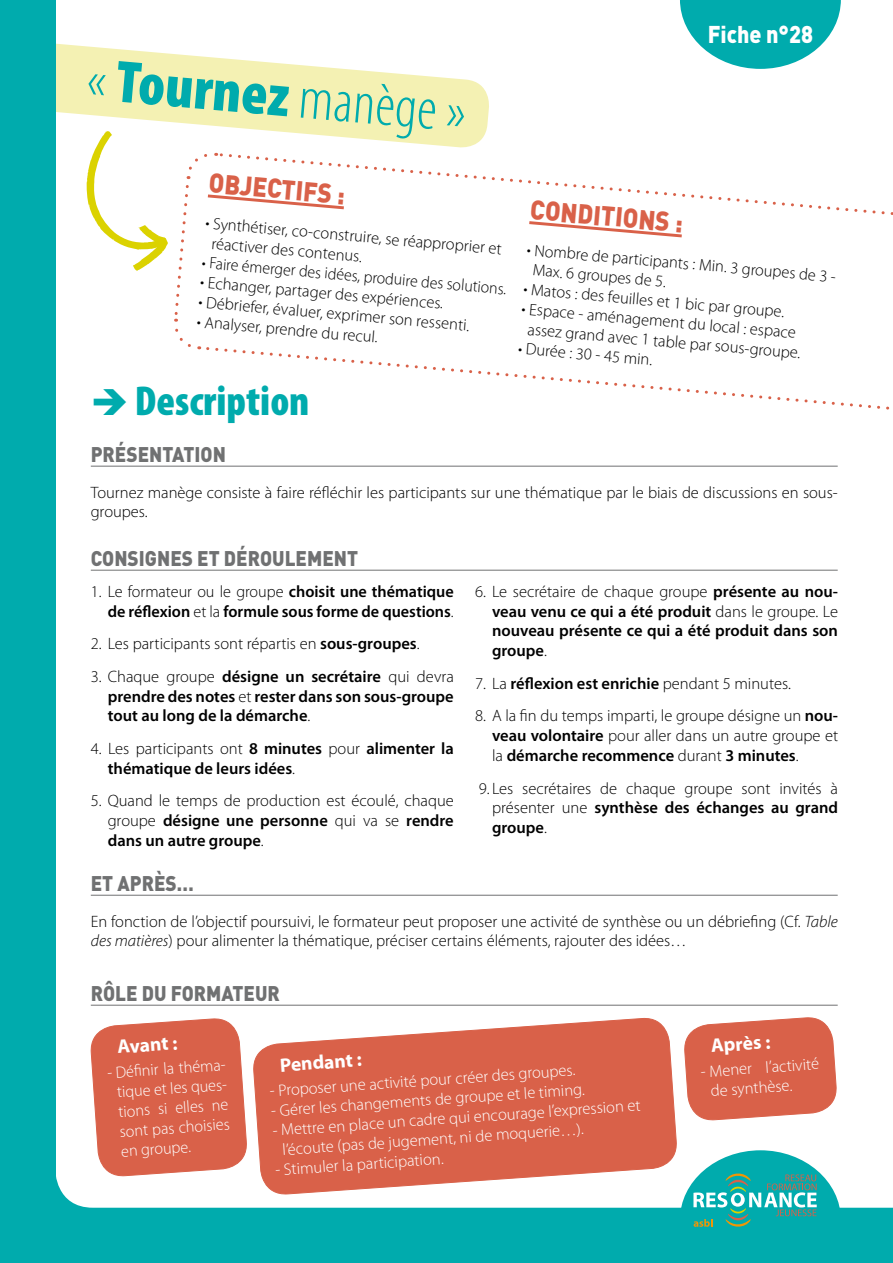
<style>
.page{position:relative;width:893px;height:1263px;background:#00abad}
.page>*{position:absolute;margin:0;border:0;box-sizing:border-box;transform-origin:0 0}
.t1{font:300 condensed 60px "Myriad Pro";color:#00abad}
.t2{font:900 condensed 42px "Myriad Pro";color:#00abad}
.t3{font:900 27px "DIN";color:#d96149;scale:.9 1}
.t4{font:900 24px "DIN";color:#fff;scale:.9 1}
.t5{font:900 21px "DIN";color:#707172;scale:.9 1}
.t6{font:700 19.5px "Myriad Pro";color:#fff}
.t7{font:300 16.5px/19.8px "Myriad Pro";color:#000}
.t8{font:600 16.5px/19.8px "Myriad Pro";color:#000;text-align:justify}
.t9{font:300 16.5px/19.8px "Myriad Pro";color:#fff}
.t10{font:300 16.5px "Myriad Pro";color:#000;scale:.96 1}
.s1{font-weight:900}
.s2{font-weight:300}
.s3{font-weight:600}
.s4{font-style:italic}
</style>
<div class="page">
<div style="left:56px;top:0;width:837px;height:1208px;background:#fff"></div>
<hr style="left:91px;top:466px;width:747px;height:1px;background:#707172">
<hr style="left:91px;top:570px;width:747px;height:1px;background:#707172">
<hr style="left:91px;top:895px;width:747px;height:1px;background:#707172">
<hr style="left:91px;top:1005px;width:747px;height:1px;background:#707172">
<svg style="left:56px;top:36px;width:435px;height:114px;background:#f7f5cd"></svg>
<div style="left:204px;top:345px;width:689px;height:71px;background:#fff"></div>
<div style="left:347px;top:151px;width:546px;height:71px;background:#fff"></div>
<svg style="left:680px;top:0;width:161px;height:69px"></svg>
<svg style="left:683px;top:1016px;width:155px;height:105px;background:#de7864"></svg>
<svg style="left:252px;top:1017px;width:426px;height:179px;background:#df7d69"></svg>
<svg style="left:89px;top:1017px;width:159px;height:160px;background:#de7561"></svg>
<svg style="left:680px;top:1150px;width:161px;height:77px"></svg>
<svg style="left:526px;top:219px;width:159px;height:20px;background:#f9e8e5"></svg>
<div style="left:86px;top:129px;width:261px;height:222px;background:#fff"></div>
<h1 class="t1" style="left:90px;top:44px;width:382px;rotate:5deg">« <span class="s1">Tournez</span> manège »</h1>
<h3 class="t4" style="left:708px;top:18px;width:119px">FICHE N°28</h3>
<h3 class="t3" style="left:211px;top:165px;width:65px;rotate:5deg">OBJECTI</h3>
<p class="t7" style="left:214px;top:213px;width:291px;text-indent:-8px;rotate:5deg">• Synthétiser, co-construire, se réapproprier et réactiver des contenus.</p>
<p class="t10" style="left:203px;top:252px;width:320px;rotate:5deg">• Faire émerger des idées, produire des solutions.</p>
<p class="t7" style="left:201px;top:272px;width:245px;rotate:5deg">• Echanger, partager des expériences.</p>
<p class="t7" style="left:200px;top:292px;width:273px;rotate:5deg">• Débriefer, évaluer, exprimer son ressenti.</p>
<p class="t7" style="left:198px;top:311px;width:183px;rotate:5deg">• Analyser, prendre du recul.</p>
<h3 class="t3" style="left:532px;top:191px;width:87px;rotate:5deg">CON DITIONS</h3>
<p class="t7" style="left:535px;top:240px;width:304px;text-indent:-8px;rotate:5deg">• Nombre de participants : Min. 3 groupes de 3 -<br>Max. 6 groupes de 5.</p>
<p class="t7" style="left:524px;top:279px;width:263px;rotate:5deg">• Matos : des feuilles et 1 bic par groupe.</p>
<p class="t7" style="left:523px;top:299px;width:283px;text-align:center;rotate:5deg">• Espace - aménagement du local : espace assez grand avec 1 table par sous-groupe.</p>
<p class="t7" style="left:519px;top:338px;width:136px;rotate:5deg">• Durée : 30 - 45 min.</p>
<h2 class="t2" style="left:91px;top:374px;width:220px">➔ Description</h2>
<p class="t5" style="left:91px;top:440px;width:152px">PRÉSENTATION</p>
<p class="t7" style="left:91px;top:482px;width:748px">Tournez manège consiste à faire réfléchir les participants sur une thématique par le biais de discussions en sous&shy;groupes.</p>
<p class="t5" style="left:91px;top:544px;width:25px">CONSI</p>
<p class="t5" style="left:145px;top:544px;width:28px">GNES</p>
<p class="t5" style="left:197px;top:544px;width:153px">ET DÉROULEMENT</p>
<p class="t8" style="left:91px;top:581px;width:364px;text-align:right"><span class="s2">1. Le formateur ou le groupe</span> choisit une thématique de réflexion <span class="s2">et la</span> formule sous forme de questions<span class="s2">.</span></p>
<p class="t7" style="left:91px;top:634px;width:330px">2. Les participants sont répartis en <span class="s3">sous-groupes</span>.</p>
<p class="t8" style="left:108px;top:666px;width:347px;text-indent:-17px"><span class="s2">3. Chaque groupe</span> désigne un secrétaire <span class="s2">qui devra </span>prendre des notes <span class="s2">et</span> rester dans son sous-groupe tout au long de la démarche<span class="s2">.</span></p>
<p class="t8" style="left:108px;top:738px;width:347px;text-indent:-17px"><span class="s2">4. Les participants ont</span> 8 minutes <span class="s2">pour</span> alimenter la thématique de leurs idées<span class="s2">.</span></p>
<p class="t7" style="left:108px;top:791px;width:347px;text-align:justify;text-indent:-17px">5. Quand le temps de production est écoulé, chaque groupe <span class="s3">désigne une personne</span> qui va se <span class="s3">rendre dans un autre groupe</span>.</p>
<p class="t8" style="left:492px;top:581px;width:347px;text-indent:-17px"><span class="s2">6. Le secrétaire de chaque groupe</span> présente au nou&shy;veau venu ce qui a été produit <span class="s2">dans le groupe. Le </span>nouveau présente ce qui a été produit dans son groupe<span class="s2">.</span></p>
<p class="t7" style="left:475px;top:673px;width:317px">7. La <span class="s3">réflexion est enrichie</span> pendant 5 minutes.</p>
<p class="t7" style="left:492px;top:706px;width:347px;text-align:justify;text-indent:-17px">8. A la fin du temps imparti, le groupe désigne un <span class="s3">nou&shy;veau volontaire</span> pour aller dans un autre groupe et la <span class="s3">démarche recommence</span> durant <span class="s3">3 minutes</span>.</p>
<p class="t7" style="left:492px;top:778px;width:347px;text-align:justify;text-indent:-13px">9. Les secrétaires de chaque groupe sont invités à présenter une <span class="s3">synthèse des échanges au grand groupe</span>.</p>
<p class="t5" style="left:91px;top:869px;width:116px">ET APRÈS…</p>
<p class="t7" style="left:91px;top:911px;width:748px">En fonction de l’objectif poursuivi, le formateur peut proposer une activité de synthèse ou un débriefing (Cf. <span class="s4">Table des matières</span>) pour alimenter la thématique, préciser certains éléments, rajouter des idées…</p>
<p class="t5" style="left:91px;top:979px;width:208px">RÔLE DU FORMATEUR</p>
<p class="t6" style="left:117px;top:1034px;width:62px;rotate:-4deg">Avant :</p>
<p class="t9" style="left:115px;top:1062px;width:115px;text-indent:-8px;rotate:-4deg">- Défi nir la théma&shy;tique et les ques&shy;tions si elles ne sont pas choisies en groupe.</p>
<p class="t6" style="left:279px;top:1052px;width:83px;rotate:-4deg">Pendant :</p>
<p class="t9" style="left:269px;top:1081px;width:308px;rotate:-4deg">- Proposer une activité pour créer des groupes.</p>
<p class="t9" style="left:271px;top:1101px;width:316px;rotate:-4deg">- Gérer les changements de groupe et le timing.</p>
<p class="t9" style="left:280px;top:1120px;width:362px;text-indent:-9px;rotate:-4deg">- Mettre en place un cadre qui encourage l’expression et l’écoute (pas de jugement, ni de moquerie…).</p>
<p class="t9" style="left:275px;top:1160px;width:170px;rotate:-4deg">- Stimuler la participation.</p>
<p class="t6" style="left:710px;top:1033px;width:61px;rotate:-4deg">Après :</p>
<p class="t9" style="left:709px;top:1061px;width:111px;text-indent:-9px;rotate:-4deg">- Mener l’activité de synthèse.</p>
</div>
